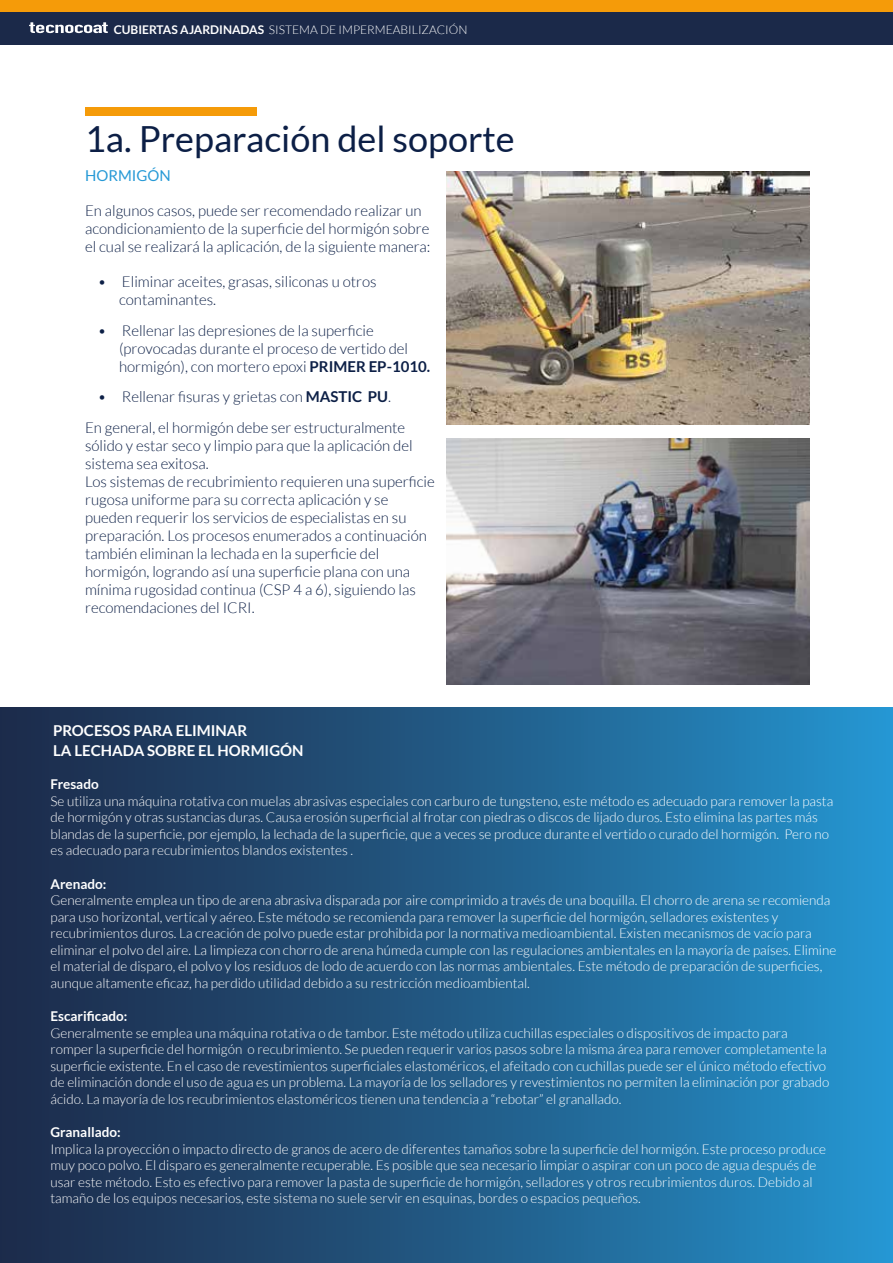
<style>
.page{position:relative;width:893px;height:1263px;background:#fff}
.page>*{position:absolute;margin:0;border:0;box-sizing:border-box;transform-origin:0 0}
.t1{font:36px "Lato";color:#0c1f46}
.t2{font:300 15px/18px "Lato";color:#0c1f46}
.t3{font:700 15px/19.5px "Lato";color:#fff}
.t4{font:15px "Lato";color:#2699d6}
.t5{font:300 13.5px/16.5px "Lato";color:#fff}
.t6{font:700 13.5px "Lato";color:#fff}
.t7{font:300 12px "Lato";color:#fff}
.s1{font-weight:700}
</style>
<div class="page">
<div style="left:0;top:12px;width:893px;height:33px;background:#1b2949"></div>
<div style="left:0;top:0;width:893px;height:12px;background:#f59b09"></div>
<svg style="left:29px;top:22px;width:79px;height:11px"></svg>
<img style="left:447px;top:172px;width:363px;height:252px">
<div style="left:85px;top:107px;width:172px;height:9px;background:#f59b09"></div>
<div style="left:0;top:707px;width:893px;height:556px;background:linear-gradient(to right,#1d2643,#2592cd)"></div>
<img style="left:447px;top:438px;width:363px;height:246px">
<p class="t7" style="left:114px;top:23px;width:355px"><span class="s1">CUBIERTAS AJARDINADAS</span> SISTEMA DE IMPERMEABILIZACIÓN</p>
<h1 class="t1" style="left:85px;top:119px;width:431px">1a. Preparación del soporte</h1>
<p class="t4" style="left:85px;top:167px;width:87px">HORMIGÓN</p>
<p class="t2" style="left:85px;top:201px;width:347px">En algunos casos, puede ser recomendado realizar un acondicionamiento de la superficie del hormigón sobre el cual se realizará la aplicación, de la siguiente manera:</p>
<p class="t2" style="left:119px;top:272px;width:259px;text-indent:-21px">• Eliminar aceites, grasas, siliconas u otros contaminantes.</p>
<p class="t2" style="left:119px;top:321px;width:313px;text-indent:-21px">• Rellenar las depresiones de la superficie (provocadas durante el proceso de vertido del hormigón), con mortero epoxi <span class="s1">PRIMER EP-1010.</span></p>
<p class="t2" style="left:85px;top:382px;width:322px;line-height:30.8px;text-align:center">• Rellenar fisuras y grietas con <span class="s1">MASTIC PU</span>.<br>En general, el hormigón debe ser estructuralmente</p>
<p class="t2" style="left:85px;top:437px;width:351px">sólido y estar seco y limpio para que la aplicación del sistema sea exitosa.<br>Los sistemas de recubrimiento requieren una superficie rugosa uniforme para su correcta aplicación y se pueden requerir los servicios de especialistas en su preparación. Los procesos enumerados a continuación también eliminan la lechada en la superficie del hormigón, logrando así una superficie plana con una mínima rugosidad continua (CSP 4 a 6), siguiendo las recomendaciones del ICRI.</p>
<p class="t3" style="left:53px;top:721px;width:252px">PROCESOS PARA ELIMINAR<br>LA LECHADA SOBRE EL HORMIGÓN</p>
<p class="t6" style="left:50px;top:776px;width:50px">Fresado</p>
<p class="t5" style="left:50px;top:792px;width:784px">Se utiliza una máquina rotativa con muelas abrasivas especiales con carburo de tungsteno, este método es adecuado para remover la pasta de hormigón y otras sustancias duras. Causa erosión superficial al frotar con piedras o discos de lijado duros. Esto elimina las partes más blandas de la superficie, por ejemplo, la lechada de la superficie, que a veces se produce durante el vertido o curado del hormigón. Pero no es adecuado para recubrimientos blandos existentes .</p>
<p class="t6" style="left:50px;top:876px;width:57px">Arenado:</p>
<p class="t5" style="left:50px;top:892px;width:787px">Generalmente emplea un tipo de arena abrasiva disparada por aire comprimido a través de una boquilla. El chorro de arena se recomienda para uso horizontal, vertical y aéreo. Este método se recomienda para remover la superficie del hormigón, selladores existentes y recubrimientos duros. La creación de polvo puede estar prohibida por la normativa medioambiental. Existen mecanismos de vacío para eliminar el polvo del aire. La limpieza con chorro de arena húmeda cumple con las regulaciones ambientales en la mayoría de países. Elimine el material de disparo, el polvo y los residuos de lodo de acuerdo con las normas ambientales. Este método de preparación de superficies, aunque altamente eficaz, ha perdido utilidad debido a su restricción medioambiental.</p>
<p class="t6" style="left:50px;top:1008px;width:78px">Escarificado:</p>
<p class="t5" style="left:50px;top:1024px;width:780px">Generalmente se emplea una máquina rotativa o de tambor. Este método utiliza cuchillas especiales o dispositivos de impacto para romper la superficie del hormigón o recubrimiento. Se pueden requerir varios pasos sobre la misma área para remover completamente la superficie existente. En el caso de revestimientos superficiales elastoméricos, el afeitado con cuchillas puede ser el único método efectivo de eliminación donde el uso de agua es un problema. La mayoría de los selladores y revestimientos no permiten la eliminación por grabado ácido. La mayoría de los recubrimientos elastoméricos tienen una tendencia a “rebotar” el granallado.</p>
<p class="t6" style="left:50px;top:1124px;width:72px">Granallado:</p>
<p class="t5" style="left:50px;top:1140px;width:777px">Implica la proyección o impacto directo de granos de acero de diferentes tamaños sobre la superficie del hormigón. Este proceso produce muy poco polvo. El disparo es generalmente recuperable. Es posible que sea necesario limpiar o aspirar con un poco de agua después de usar este método. Esto es efectivo para remover la pasta de superficie de hormigón, selladores y otros recubrimientos duros. Debido al tamaño de los equipos necesarios, este sistema no suele servir en esquinas, bordes o espacios pequeños.</p>
</div>
